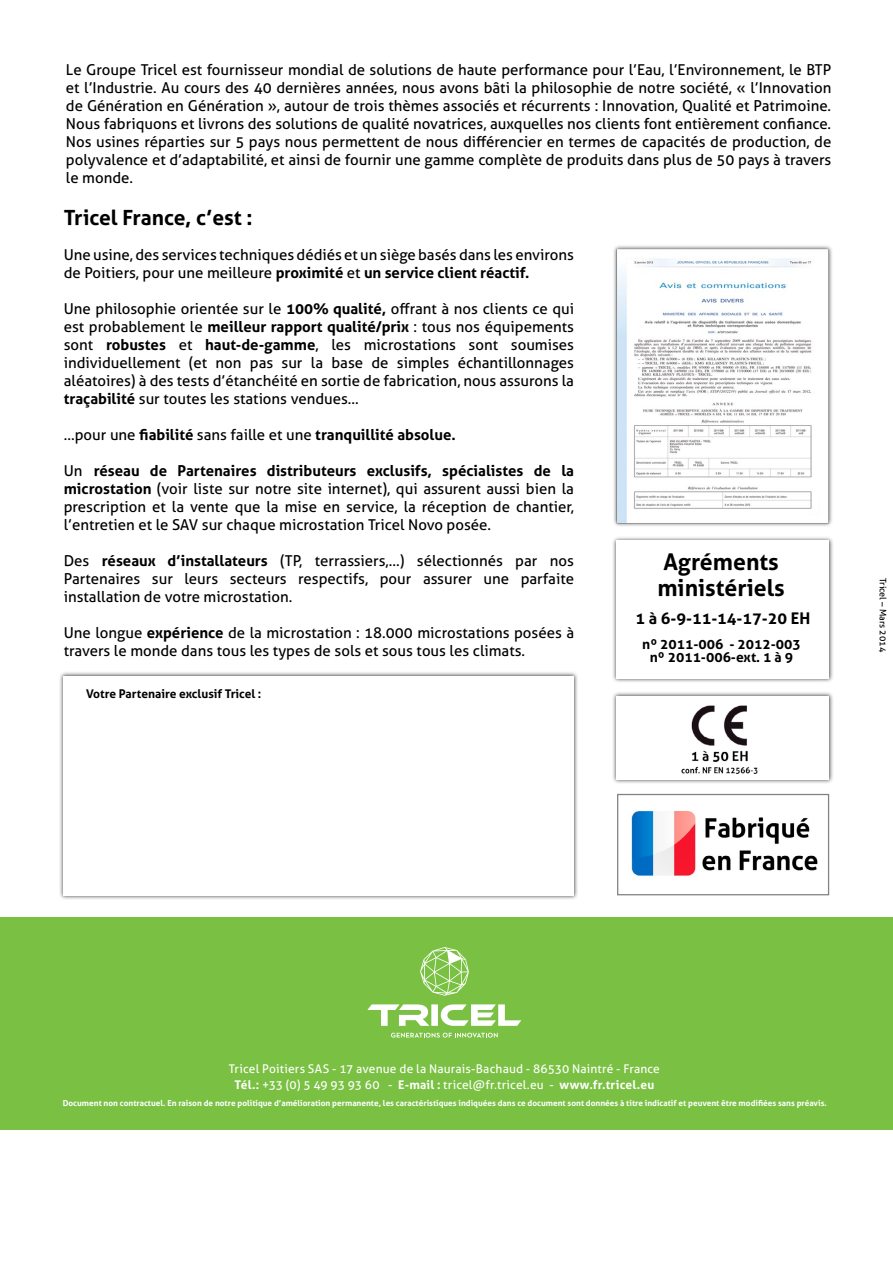
<style>
.page{position:relative;width:893px;height:1263px;background:#fff}
.page>*{position:absolute;margin:0;border:0;box-sizing:border-box;transform-origin:0 0}
.t1{font:700 22.95px/25.3px "Aller";color:#000}
.t2{font:700 21px "Aller";color:#000}
.t3{font:700 16.05px "Aller";color:#000}
.t4{font:15px/18px "Aller";color:#000;text-align:justify}
.t5{font:700 15px "Aller";color:#000}
.t6{font:700 13.8px/13.8px "Aller";color:#000;text-align:center}
.t7{font:12px/15.9px "Aller";letter-spacing:.015em;color:#fff;text-align:center}
.t8{font:700 12px "Aller";color:#000}
.t9{font:9px "Aller";color:#000}
.t10{font:700 8.25px "Aller";color:#fff}
.s1{font-weight:700}
.s2{font-weight:400}
</style>
<div class="page">
<div style="left:0;top:917px;width:893px;height:213px;background:#7ac143"></div>
<img style="left:613px;top:245px;width:219px;height:281px">
<div style="left:59px;top:671px;width:519px;height:229px;background:#000;opacity:.75"></div>
<div style="left:64px;top:676px;width:510px;height:220px;background:#fff"></div>
<svg style="left:391px;top:1033px;width:107px;height:4px"></svg>
<svg style="left:420px;top:947px;width:49px;height:49px"></svg>
<svg style="left:367px;top:1004px;width:154px;height:22px"></svg>
<div style="left:612px;top:536px;width:222px;height:148px;background:#000;opacity:.75"></div>
<div style="left:617px;top:540px;width:212px;height:139px;background:#fff"></div>
<div style="left:612px;top:692px;width:222px;height:92px;background:#000;opacity:.75"></div>
<div style="left:617px;top:696px;width:212px;height:83px;background:#fff"></div>
<img style="left:681px;top:705px;width:77px;height:69px">
<img style="left:631px;top:810px;width:187px;height:66px">
<div style="left:617px;top:794px;width:212px;height:101px;border:1px solid #808285"></div>
<p class="t4" style="left:66px;top:61px;width:767px">Le Groupe Tricel est fournisseur mondial de solutions de haute performance pour l’Eau, l’Environnement, le BTP et l’Industrie. Au cours des 40 dernières années, nous avons bâti la philosophie de notre société, « l’Innovation de Génération en Génération », autour de trois thèmes associés et récurrents : Innovation, Qualité et Patrimoine.<br>Nous fabriquons et livrons des solutions de qualité novatrices, auxquelles nos clients font entièrement confiance.<br>Nos usines réparties sur 5 pays nous permettent de nous différencier en termes de capacités de production, de polyvalence et d’adaptabilité, et ainsi de fournir une gamme complète de produits dans plus de 50 pays à travers le monde.</p>
<h2 class="t2" style="left:64px;top:204px;width:190px">Tricel France, c’est :</h2>
<p class="t4" style="left:64px;top:245px;width:512px">Une usine, des services techniques dédiés et un siège basés dans les environs de Poitiers, pour une meilleure <span class="s1">proximité</span> et <span class="s1">un service client réactif.</span></p>
<p class="t4" style="left:64px;top:299px;width:512px">Une philosophie orientée sur le <span class="s1">100% qualité,</span> offrant à nos clients ce qui est probablement le <span class="s1">meilleur rapport qualité/prix</span> : tous nos équipements sont <span class="s1">robustes</span> et <span class="s1">haut-de-gamme</span>, les microstations sont soumises individuellement (et non pas sur la base de simples échantillonnages aléatoires) à des tests d’étanchéité en sortie de fabrication, nous assurons la <span class="s1">traçabilité</span> sur toutes les stations vendues…</p>
<p class="t5" style="left:64px;top:425px;width:394px"><span class="s2">…pour une</span> fiabilité <span class="s2">sans faille et une</span> tranquillité absolue.</p>
<p class="t4" style="left:64px;top:461px;width:512px">Un <span class="s1">réseau de Partenaires distributeurs exclusifs, spécialistes de la microstation</span> (voir liste sur notre site internet), qui assurent aussi bien la prescription et la vente que la mise en service, la réception de chantier, l’entretien et le SAV sur chaque microstation Tricel Novo posée.</p>
<p class="t4" style="left:64px;top:551px;width:512px">Des <span class="s1">réseaux d’installateurs</span> (TP, terrassiers,…) sélectionnés par nos Partenaires sur leurs secteurs respectifs, pour assurer une parfaite installation de votre microstation.</p>
<p class="t4" style="left:64px;top:623px;width:512px">Une longue <span class="s1">expérience</span> de la microstation : 18.000 microstations posées à travers le monde dans tous les types de sols et sous tous les climats.</p>
<p class="t8" style="left:86px;top:686px;width:177px">Votre Partenaire exclusif Tricel :</p>
<h1 class="t1" style="left:657px;top:549px;width:129px">Agréments ministériels</h1>
<p class="t3" style="left:636px;top:609px;width:176px">1 à 6-9-11-14-17-20 EH</p>
<p class="t6" style="left:642px;top:637px;width:160px">nº 2011-006 - 2012-003 nº 2011-006-ext. 1 à 9</p>
<p class="t9" style="left:889px;top:578px;width:75px;rotate:90deg">Tricel – Mars 2014</p>
<p class="t7" style="left:229px;top:1061px;width:433px">Tricel Poitiers SAS - 17 avenue de la Naurais-Bachaud - 86530 Naintré - France<br><span class="s1">Tél.:</span> +33 (0) 5 49 93 93 60 - <span class="s1">E-mail :</span> tricel@fr.tricel.eu - <span class="s1">www.fr.tricel.eu</span></p>
<p class="t10" style="left:63px;top:1098px;width:766px">Document non contractuel. En raison de notre politique d’amélioration permanente, les caractéristiques indiquées dans ce document sont données à titre indicatif et peuvent être modifiées sans préavis.</p>
</div>
